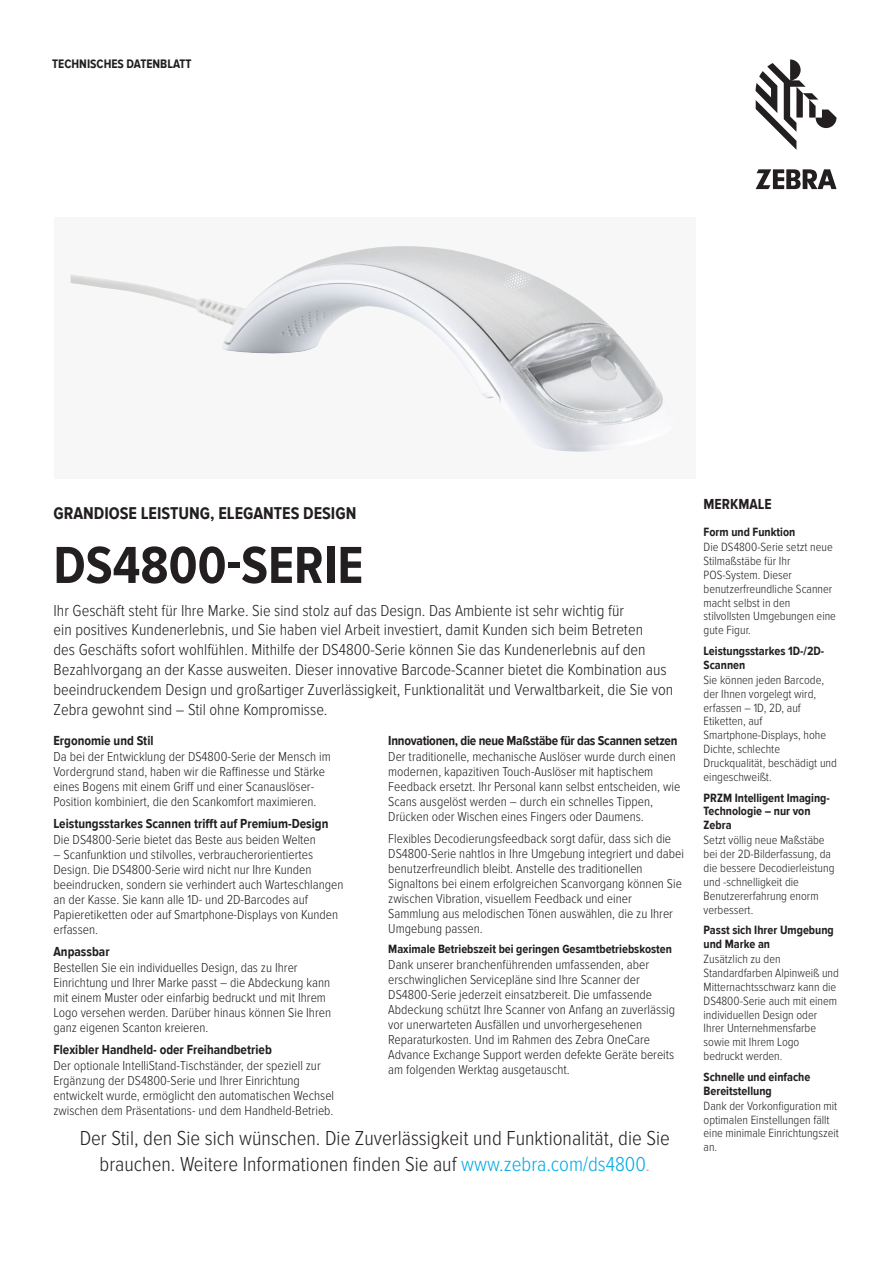
<style>
.page{position:relative;width:893px;height:1263px;background:#fff}
.page>*{position:absolute;margin:0;border:0;box-sizing:border-box;transform-origin:0 0}
.t1{font:700 54px "Proxima Nova Cond";color:#231f20}
.Call_to_action{font:300 21px/25.5px "Proxima Nova Cond";color:#231f20;text-align:center}
.t2{font:700 17.7px "Proxima Nova Cond";color:#231f20}
.t3{font:300 16.5px/19.8px "Proxima Nova Cond";color:#231f20}
.t4{font:700 15px "Proxima Nova Cond";color:#231f20}
.Main_body_copy{font:300 13.5px/15px "Proxima Nova Cond";color:#231f20}
.Heading_Level_1_Body{font:700 13.5px "Proxima Nova Cond";color:#231f20}
.Heading_Level_1_Body-2{font:700 13.5px "Proxima Nova Cond";letter-spacing:-.02em;color:#231f20}
.t5{font:700 12.75px "Proxima Nova Cond";color:#231f20}
.Features_body{font:300 12.3px/13.8px "Proxima Nova Cond";color:#231f20}
.Features_heading{font:700 12.3px/13.8px "Proxima Nova Cond";color:#231f20}
.s1{color:#00aae4}
.s2{color:#afa9a6}
</style>
<div class="page">
<div style="left:54px;top:217px;width:641px;height:261px;background:#f7f7f7"></div>
<img style="left:71px;top:246px;width:592px;height:206px">
<svg style="left:756px;top:59px;width:80px;height:91px"></svg>
<svg style="left:756px;top:169px;width:81px;height:20px"></svg>
<p class="t5" style="left:52px;top:57px;width:141px">TECHNISCHES DATENBLATT</p>
<p class="t2" style="left:53px;top:504px;width:304px">GRANDIOSE LEISTUNG, ELEGANTES DESIGN</p>
<p class="t1" style="left:53px;top:535px;width:311px">DS4800-SERIE</p>
<p class="t3" style="left:54px;top:600px;width:621px">Ihr Geschäft steht für Ihre Marke. Sie sind stolz auf das Design. Das Ambiente ist sehr wichtig für<br>ein positives Kundenerlebnis, und Sie haben viel Arbeit investiert, damit Kunden sich beim Betreten<br>des Geschäfts sofort wohlfühlen. Mithilfe der DS4800-Serie können Sie das Kundenerlebnis auf den Bezahlvorgang an der Kasse ausweiten. Dieser innovative Barcode-Scanner bietet die Kombination aus beeindruckendem Design und großartiger Zuverlässigkeit, Funktionalität und Verwaltbarkeit, die Sie von Zebra gewohnt sind – Stil ohne Kompromisse.</p>
<p class="Heading_Level_1_Body" style="left:53px;top:733px;width:102px">Ergonomie und Stil</p>
<p class="Main_body_copy" style="left:53px;top:750px;width:279px">Da bei der Entwicklung der DS4800-Serie der Mensch im Vordergrund stand, haben wir die Raffinesse und Stärke eines Bogens mit einem Griff und einer Scanauslöser-Position kombiniert, die den Scankomfort maximieren.</p>
<p class="Heading_Level_1_Body" style="left:53px;top:816px;width:276px">Leistungsstarkes Scannen trifft auf Premium-Design</p>
<p class="Main_body_copy" style="left:53px;top:832px;width:264px">Die DS4800-Serie bietet das Beste aus beiden Welten</p>
<p class="Main_body_copy" style="left:53px;top:847px;width:291px">– Scanfunktion und stilvolles, verbraucherorientiertes Design. Die DS4800-Serie wird nicht nur Ihre Kunden beeindrucken, sondern sie verhindert auch Warteschlangen an der Kasse. Sie kann alle 1D- und 2D-Barcodes auf Papieretiketten oder auf Smartphone-Displays von Kunden erfassen.</p>
<p class="Heading_Level_1_Body" style="left:53px;top:944px;width:58px">Anpassbar</p>
<p class="Main_body_copy" style="left:53px;top:960px;width:279px">Bestellen Sie ein individuelles Design, das zu Ihrer Einrichtung und Ihrer Marke passt – die Abdeckung kann mit einem Muster oder einfarbig bedruckt und mit Ihrem Logo versehen werden. Darüber hinaus können Sie Ihren ganz eigenen Scanton kreieren.</p>
<p class="Heading_Level_1_Body" style="left:53px;top:1042px;width:220px">Flexibler Handheld- oder Freihandbetrieb</p>
<p class="Main_body_copy" style="left:53px;top:1058px;width:282px">Der optionale IntelliStand-Tischständer, der speziell zur Ergänzung der DS4800-Serie und Ihrer Einrichtung entwickelt wurde, ermöglicht den automatischen Wechsel zwischen dem Präsentations- und dem Handheld-Betrieb.</p>
<p class="Heading_Level_1_Body-2" style="left:388px;top:733px;width:291px">Innovationen, die neue Maßstäbe für das Scannen setzen</p>
<p class="Main_body_copy" style="left:388px;top:749px;width:294px">Der traditionelle, mechanische Auslöser wurde durch einen modernen, kapazitiven Touch-Auslöser mit haptischem Feedback ersetzt. Ihr Personal kann selbst entscheiden, wie Scans ausgelöst werden – durch ein schnelles Tippen, Drücken oder Wischen eines Fingers oder Daumens.</p>
<p class="Main_body_copy" style="left:388px;top:831px;width:297px">Flexibles Decodierungsfeedback sorgt dafür, dass sich die DS4800-Serie nahtlos in Ihre Umgebung integriert und dabei benutzerfreundlich bleibt. Anstelle des traditionellen Signaltons bei einem erfolgreichen Scanvorgang können Sie zwischen Vibration, visuellem Feedback und einer Sammlung aus melodischen Tönen auswählen, die zu Ihrer Umgebung passen.</p>
<p class="Features_heading" style="left:388px;top:943px;width:285px">Maximale Betriebszeit bei geringen Gesamtbetriebskosten</p>
<p class="Main_body_copy" style="left:388px;top:958px;width:288px">Dank unserer branchenführenden umfassenden, aber erschwinglichen Servicepläne sind Ihre Scanner der DS4800-Serie jederzeit einsatzbereit. Die umfassende Abdeckung schützt Ihre Scanner von Anfang an zuverlässig vor unerwarteten Ausfällen und unvorhergesehenen Reparaturkosten. Und im Rahmen des Zebra OneCare Advance Exchange Support werden defekte Geräte bereits am folgenden Werktag ausgetauscht.</p>
<p class="Call_to_action" style="left:80px;top:1126px;width:592px">Der Stil, den Sie sich wünschen. Die Zuverlässigkeit und Funktionalität, die Sie brauchen. Weitere Informationen finden Sie auf <span class="s1">www.zebra.com/ds4800</span><span class="s2">.</span></p>
<p class="t4" style="left:704px;top:495px;width:70px">MERKMALE</p>
<p class="Features_heading" style="left:704px;top:525px;width:93px">Form und Funktion</p>
<p class="Features_body" style="left:704px;top:540px;width:134px">Die DS4800-Serie setzt neue<br>Stilmaßstäbe für Ihr<br>POS-System. Dieser benutzerfreundliche Scanner macht selbst in den stilvollsten Umgebungen eine gute Figur.</p>
<p class="Features_heading" style="left:704px;top:644px;width:122px">Leistungsstarkes 1D-/2D-<br>Scannen</p>
<p class="Features_body" style="left:704px;top:673px;width:135px">Sie können jeden Barcode, der Ihnen vorgelegt wird, erfassen – 1D, 2D, auf<br>Etiketten, auf<br>Smartphone-Displays, hohe<br>Dichte, schlechte<br>Druckqualität, beschädigt und eingeschweißt.</p>
<p class="Features_heading" style="left:704px;top:791px;width:128px">PRZM Intelligent Imaging-<br>Technologie – nur von<br>Zebra</p>
<p class="Features_body" style="left:704px;top:833px;width:132px">Setzt völlig neue Maßstäbe bei der 2D-Bilderfassung, da die bessere Decodierleistung und -schnelligkeit die<br>Benutzererfahrung enorm verbessert.</p>
<p class="Features_heading" style="left:704px;top:924px;width:132px">Passt sich Ihrer Umgebung und Marke an</p>
<p class="Features_body" style="left:704px;top:952px;width:137px">Zusätzlich zu den<br>Standardfarben Alpinweiß und<br>Mitternachtsschwarz kann die<br>DS4800-Serie auch mit einem individuellen Design oder<br>Ihrer Unternehmensfarbe sowie mit Ihrem Logo bedruckt werden.</p>
<p class="Features_heading" style="left:704px;top:1070px;width:108px">Schnelle und einfache<br>Bereitstellung</p>
<p class="Features_body" style="left:704px;top:1099px;width:137px">Dank der Vorkonfiguration mit optimalen Einstellungen fällt eine minimale Einrichtungszeit an.</p>
</div>
